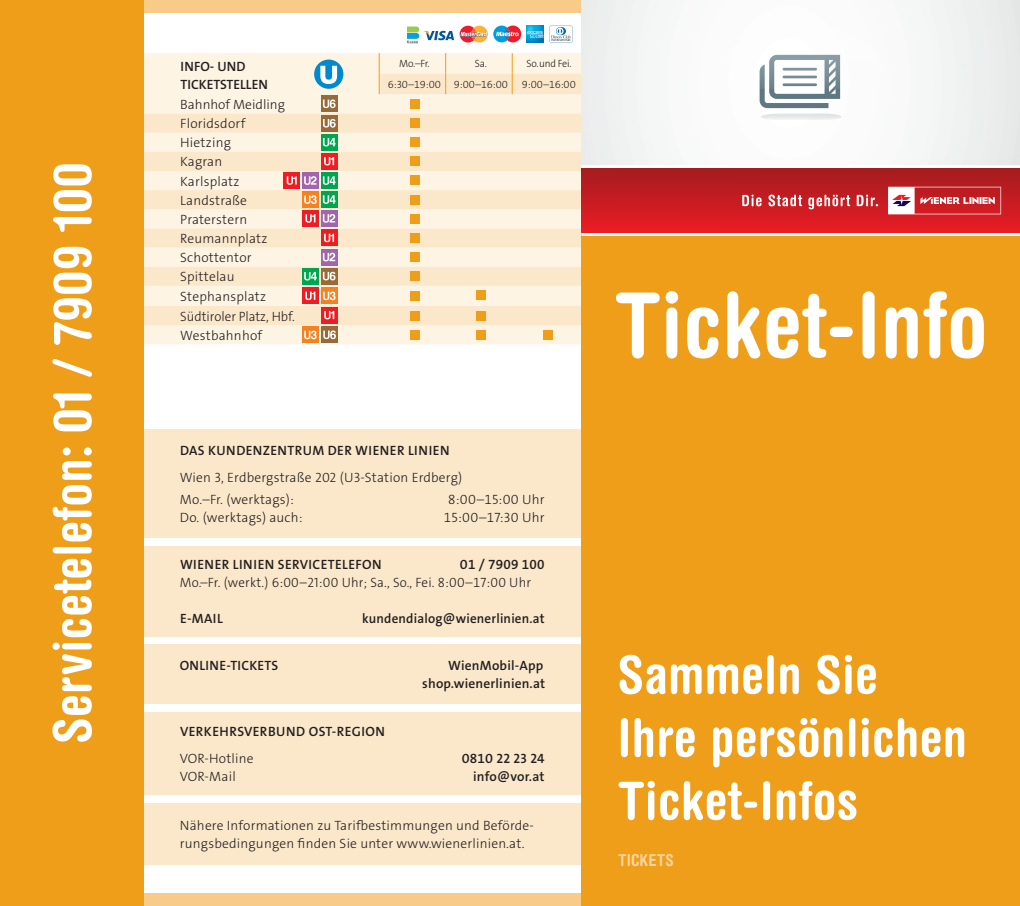
<style>
.page{position:relative;width:1020px;height:906px;background:#fff}
.page>*{position:absolute;margin:0;border:0;box-sizing:border-box;transform-origin:0 0}
.t1{font:700 condensed 90px "Helvetica Rounded LT Std";letter-spacing:.01em;color:#fff}
.t2{font:700 condensed 52.5px/63px "Helvetica Rounded LT Std";letter-spacing:.01em;color:#fff}
.t3{font:700 condensed 16.5px "Helvetica Rounded LT Std";letter-spacing:.01em;color:#f9d39e}
.t4{font:13.5px/19.2px "The Sans LP3 Lig";letter-spacing:.015em;color:#231f20}
.t5{font:13.5px/18px "The Sans LP6 Se Bld";letter-spacing:.015em;color:#231f20;text-align:right}
.t6{font:10.5px "The Sans LP3 Lig";letter-spacing:-.02em;color:#231f20}
.t7{font:10.5px "The Sans LP3 Lig";letter-spacing:-.02em;color:#231f20;scale:.96 1}
</style>
<div class="page">
<div style="left:131px;top:893px;width:463px;height:13px;background:#f8cb89"></div>
<div style="left:131px;top:0;width:463px;height:13px;background:#f8cb89"></div>
<div style="left:144px;top:53px;width:437px;height:291px;background:#fdf4e4"></div>
<svg style="left:144px;top:74px;width:437px;height:251px;background:#fbedd6"></svg>
<svg style="left:379px;top:53px;width:1px;height:41px"></svg>
<svg style="left:445px;top:53px;width:1px;height:41px"></svg>
<svg style="left:512px;top:53px;width:1px;height:41px"></svg>
<div style="left:410px;top:99px;width:9px;height:9px;background:#ee9e18"></div>
<div style="left:410px;top:118px;width:9px;height:10px;background:#ee9e18"></div>
<div style="left:410px;top:138px;width:9px;height:9px;background:#ee9e18"></div>
<div style="left:410px;top:157px;width:9px;height:9px;background:#ee9e18"></div>
<div style="left:410px;top:176px;width:9px;height:9px;background:#ee9e18"></div>
<div style="left:410px;top:195px;width:9px;height:9px;background:#ee9e18"></div>
<div style="left:410px;top:214px;width:9px;height:9px;background:#ee9e18"></div>
<div style="left:410px;top:233px;width:9px;height:9px;background:#ee9e18"></div>
<div style="left:410px;top:252px;width:9px;height:9px;background:#ee9e18"></div>
<div style="left:410px;top:271px;width:9px;height:10px;background:#ee9e18"></div>
<div style="left:410px;top:291px;width:9px;height:9px;background:#ee9e18"></div>
<div style="left:476px;top:291px;width:9px;height:9px;background:#ee9e18"></div>
<div style="left:410px;top:311px;width:9px;height:9px;background:#ee9e18"></div>
<div style="left:476px;top:311px;width:9px;height:9px;background:#ee9e18"></div>
<div style="left:410px;top:330px;width:9px;height:9px;background:#ee9e18"></div>
<div style="left:476px;top:330px;width:9px;height:9px;background:#ee9e18"></div>
<div style="left:144px;top:712px;width:438px;height:82px;background:#fbe8cb"></div>
<div style="left:144px;top:430px;width:438px;height:108px;background:#fbe8cb"></div>
<div style="left:144px;top:644px;width:438px;height:60px;background:#fbe8cb"></div>
<div style="left:144px;top:546px;width:438px;height:90px;background:#fbe8cb"></div>
<svg style="left:407px;top:27px;width:47px;height:16px"></svg>
<svg style="left:527px;top:26px;width:16px;height:17px"></svg>
<svg style="left:527px;top:31px;width:16px;height:7px"></svg>
<svg style="left:460px;top:26px;width:61px;height:17px"></svg>
<svg style="left:549px;top:26px;width:23px;height:17px"></svg>
<div style="left:144px;top:803px;width:438px;height:61px;background:#fbe8cb"></div>
<div style="left:0;top:0;width:144px;height:906px;background:#ee9e18"></div>
<div style="left:543px;top:330px;width:9px;height:9px;background:#ee9e18"></div>
<div style="left:314px;top:60px;width:29px;height:29px;background:#0089cf;border-radius:50%"></div>
<svg style="left:320px;top:66px;width:17px;height:18px"></svg>
<div style="left:321px;top:95px;width:16px;height:17px;background:#986a39"></div>
<svg style="left:323px;top:99px;width:12px;height:9px"></svg>
<div style="left:321px;top:115px;width:16px;height:16px;background:#986a39"></div>
<svg style="left:323px;top:119px;width:13px;height:9px"></svg>
<svg style="left:321px;top:134px;width:16px;height:16px"></svg>
<svg style="left:323px;top:138px;width:13px;height:8px"></svg>
<div style="left:321px;top:153px;width:16px;height:16px;background:#ee1d23"></div>
<svg style="left:324px;top:157px;width:10px;height:8px"></svg>
<div style="left:321px;top:172px;width:16px;height:17px;background:#00a54f"></div>
<svg style="left:323px;top:176px;width:12px;height:9px"></svg>
<div style="left:321px;top:191px;width:16px;height:17px;background:#00a54f"></div>
<svg style="left:323px;top:195px;width:12px;height:9px"></svg>
<div style="left:321px;top:210px;width:16px;height:17px;background:#a065aa"></div>
<svg style="left:323px;top:214px;width:12px;height:9px"></svg>
<div style="left:321px;top:230px;width:16px;height:16px;background:#ee1d23"></div>
<svg style="left:324px;top:234px;width:10px;height:8px"></svg>
<svg style="left:321px;top:249px;width:16px;height:16px"></svg>
<svg style="left:323px;top:253px;width:12px;height:8px"></svg>
<svg style="left:321px;top:268px;width:16px;height:16px"></svg>
<svg style="left:323px;top:272px;width:12px;height:8px"></svg>
<div style="left:321px;top:287px;width:16px;height:17px;background:#f58220"></div>
<svg style="left:323px;top:291px;width:12px;height:9px"></svg>
<div style="left:321px;top:307px;width:16px;height:16px;background:#ee1d23"></div>
<svg style="left:324px;top:311px;width:10px;height:8px"></svg>
<div style="left:302px;top:172px;width:17px;height:17px;background:#a065aa"></div>
<svg style="left:304px;top:176px;width:12px;height:9px"></svg>
<div style="left:283px;top:172px;width:17px;height:17px;background:#ee1d23"></div>
<svg style="left:287px;top:176px;width:10px;height:9px"></svg>
<div style="left:302px;top:191px;width:16px;height:17px;background:#f58220"></div>
<svg style="left:304px;top:195px;width:13px;height:9px"></svg>
<div style="left:302px;top:210px;width:17px;height:17px;background:#ee1d23"></div>
<svg style="left:305px;top:214px;width:10px;height:9px"></svg>
<div style="left:302px;top:268px;width:17px;height:16px;background:#00a54f"></div>
<svg style="left:304px;top:272px;width:13px;height:8px"></svg>
<div style="left:302px;top:288px;width:16px;height:16px;background:#ee1d23"></div>
<svg style="left:305px;top:292px;width:10px;height:8px"></svg>
<div style="left:321px;top:326px;width:17px;height:17px;background:#986a39"></div>
<svg style="left:323px;top:330px;width:13px;height:9px"></svg>
<div style="left:302px;top:327px;width:16px;height:16px;background:#f58220"></div>
<svg style="left:304px;top:331px;width:13px;height:8px"></svg>
<div style="left:581px;top:228px;width:439px;height:678px;background:#ee9e18"></div>
<img style="left:581px;top:0;width:439px;height:185px">
<div style="left:707px;top:24px;width:186px;height:141px;background:#fff;border-radius:50%"></div>
<hr style="left:581px;top:165px;width:439px;height:3px;background:#fff">
<hr style="left:581px;top:233px;width:439px;height:3px;background:#fff">
<div style="left:582px;top:168px;width:438px;height:64px;background:linear-gradient(to bottom,#a31d20,#e91e26)"></div>
<svg style="left:742px;top:195px;width:19px;height:11px"></svg>
<svg style="left:768px;top:195px;width:34px;height:11px"></svg>
<svg style="left:808px;top:195px;width:42px;height:14px"></svg>
<svg style="left:856px;top:195px;width:22px;height:11px"></svg>
<svg style="left:888px;top:187px;width:113px;height:27px"></svg>
<h2 class="t2" style="left:40px;top:743px;width:583px;rotate:-90deg">Servicetelefon: 01 / 7909 100</h2>
<p class="t5" style="left:180px;top:57px;width:89px;text-align:left">INFO- UND<br>TICKETSTELLEN</p>
<p class="t4" style="left:180px;top:95px;width:116px">Bahnhof Meidling<br>Floridsdorf<br>Hietzing<br>Kagran<br>Karlsplatz<br>Landstraße<br>Praterstern<br>Reumannplatz<br>Schottentor<br>Spittelau<br>Stephansplatz<br>Südtiroler Platz, Hbf.<br>Westbahnhof</p>
<p class="t6" style="left:399px;top:57px;width:32px">Mo.–Fr.</p>
<p class="t6" style="left:475px;top:57px;width:14px">Sa.</p>
<p class="t7" style="left:526px;top:57px;width:48px">So. und Fei.</p>
<p class="t6" style="left:388px;top:77px;width:121px">6:30–19:00 9:00–16:00</p>
<p class="t6" style="left:522px;top:77px;width:55px">9:00–16:00</p>
<p class="t5" style="left:180px;top:442px;width:271px">DAS KUNDENZENTRUM DER WIENER LINIEN</p>
<p class="t4" style="left:180px;top:466px;width:284px;line-height:22.2px">Wien 3, Erdbergstraße 202 (U3-Station Erdberg)<br>Mo.–Fr. (werktags):</p>
<p class="t4" style="left:448px;top:490px;width:98px">8:00–15:00 Uhr</p>
<p class="t4" style="left:180px;top:508px;width:124px">Do. (werktags) auch:</p>
<p class="t4" style="left:444px;top:508px;width:102px">15:00–17:30 Uhr</p>
<p class="t5" style="left:180px;top:556px;width:203px">WIENER LINIEN SERVICETELEFON</p>
<p class="t5" style="left:460px;top:556px;width:86px">01 / 7909 100</p>
<p class="t4" style="left:180px;top:573px;width:353px">Mo.–Fr. (werkt.) 6:00–21:00 Uhr; Sa., So., Fei. 8:00–17:00 Uhr</p>
<p class="t5" style="left:180px;top:610px;width:44px">E-MAIL</p>
<p class="t5" style="left:362px;top:610px;width:184px">kundendialog@wienerlinien.at</p>
<p class="t5" style="left:180px;top:657px;width:100px">ONLINE-TICKETS</p>
<p class="t5" style="left:422px;top:657px;width:124px">WienMobil-App shop.wienerlinien.at</p>
<p class="t5" style="left:180px;top:723px;width:206px">VERKEHRSVERBUND OST-REGION</p>
<p class="t4" style="left:180px;top:749px;width:75px">VOR-Hotline</p>
<p class="t5" style="left:462px;top:749px;width:84px">0810 22 23 24</p>
<p class="t4" style="left:180px;top:767px;width:57px">VOR-Mail</p>
<p class="t5" style="left:473px;top:767px;width:73px">info@vor.at</p>
<p class="t4" style="left:180px;top:816px;width:355px;line-height:18px">Nähere Informationen zu Tarifbestimmungen und Beförde&shy;rungsbedingungen finden Sie unter www.wienerlinien.at.</p>
<h1 class="t1" style="left:614px;top:270px;width:374px">Ticket-Info</h1>
<h2 class="t2" style="left:617px;top:642px;width:351px">Sammeln Sie<br>Ihre persönlichen<br>Ticket-Infos</h2>
<p class="t3" style="left:618px;top:849px;width:57px">TICKETS</p>
</div>
